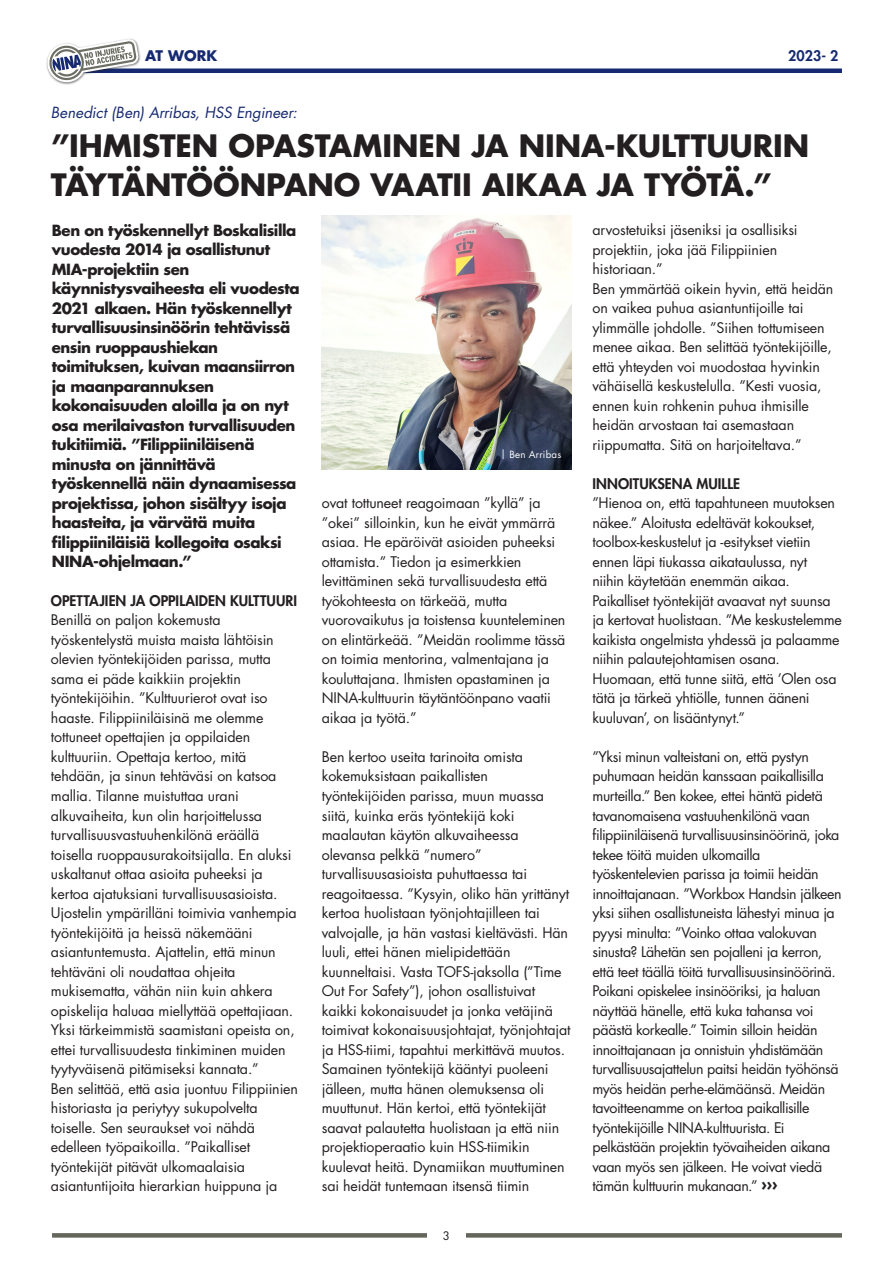
<style>
.page{position:relative;width:893px;height:1263px;background:#fff}
.page>*{position:absolute;margin:0;border:0;box-sizing:border-box;transform-origin:0 0}
._002_BOS_Heading_2_Chapter___50_50_pt{font:700 30px/39px "Futura Std";letter-spacing:-.005em;color:#231f20}
._002_BOS_Heading_2_Chapter___50_50_pt-2{font:700 15px/19.5px "Futura Std";letter-spacing:-.03em;color:#231f20}
._002_BOS_Heading_2_Chapter___50_50_pt-3{font:italic 15px "Futura Std";color:#162a71}
._005_BOS_Body___No_Hyph___9_5_13_pt{font:14.25px/19.5px "Futura Std";letter-spacing:-.01em;color:#231f20}
._005_BOS_Body___No_Hyph___9_5_13_pt-2{font:14.25px/19.5px "Futura Std";letter-spacing:-.03em;color:#231f20}
._000_BOS_Introduction___9_5_13_pt{font:800 14.25px "Futura Std";letter-spacing:.005em;color:#231f20}
._000_BOS_Introduction___9_5_13_pt-2{font:700 14.25px "Futura Std";letter-spacing:.005em;color:#162a71}
._000_BOS_Introduction___9_5_13_pt-3{font:800 14.25px "Futura Std";color:#162a71}
._002_BOS_Heading_2_Chapter___50_50_pt-4{font:11.4px "Futura Std";color:#231f20}
.Onderschrift{font:9.75px "Futura Std";letter-spacing:.03em;color:#fff}
.s1{font-weight:700;font-size:16.5px}
</style>
<div class="page">
<div style="left:51px;top:68px;width:791px;height:5px;background:#162a71"></div>
<div style="left:46px;top:38px;width:95px;height:47px;background:#231f20;opacity:.55"></div>
<svg style="left:47px;top:39px;width:92px;height:44px"></svg>
<svg style="left:52px;top:1233px;width:790px;height:4px;fill:#64665c"></svg>
<div style="left:427px;top:1222px;width:38px;height:26px;background:#fff"></div>
<img style="left:322px;top:216px;width:249px;height:253px">
<p class="_000_BOS_Introduction___9_5_13_pt-2" style="left:145px;top:46px;width:74px">AT WORK</p>
<p class="_000_BOS_Introduction___9_5_13_pt-3" style="left:788px;top:46px;width:52px">2023- 2</p>
<p class="_002_BOS_Heading_2_Chapter___50_50_pt-3" style="left:51px;top:103px;width:248px">Benedict (Ben) Arribas, HSS Engineer:</p>
<p class="_002_BOS_Heading_2_Chapter___50_50_pt" style="left:51px;top:126px;width:760px">”IHMISTEN OPASTAMINEN JA NINA-KULTTUURIN<br>TÄYTÄNTÖÖNPANO VAATII AIKAA JA TYÖTÄ.”</p>
<p class="_002_BOS_Heading_2_Chapter___50_50_pt-2" style="left:52px;top:220px;width:249px">Ben on työskennellyt Boskalisilla vuodesta 2014 ja osallistunut<br>MIA-projektiin sen käynnistysvaiheesta eli vuodesta<br>2021 alkaen. Hän työskennellyt turvallisuusinsinöörin tehtävissä ensin ruoppaushiekan toimituksen, kuivan maansiirron ja maanparannuksen kokonaisuuden aloilla ja on nyt osa merilaivaston turvallisuuden tukitiimiä. ”Filippiiniläisenä minusta on jännittävä työskennellä näin dynaamisessa projektissa, johon sisältyy isoja haasteita, ja värvätä muita filippiiniläisiä kollegoita osaksi<br>NINA-ohjelmaan.”</p>
<p class="_000_BOS_Introduction___9_5_13_pt" style="left:51px;top:592px;width:248px">OPETTAJIEN JA OPPILAIDEN KULTTUURI</p>
<p class="_005_BOS_Body___No_Hyph___9_5_13_pt" style="left:51px;top:611px;width:247px">Benillä on paljon kokemusta työskentelystä muista maista lähtöisin olevien työntekijöiden parissa, mutta sama ei päde kaikkiin projektin työntekijöihin. ”Kulttuurierot ovat iso haaste. Filippiiniläisinä me olemme tottuneet opettajien ja oppilaiden kulttuuriin. Opettaja kertoo, mitä tehdään, ja sinun tehtäväsi on katsoa mallia. Tilanne muistuttaa urani alkuvaiheita, kun olin harjoittelussa turvallisuusvastuuhenkilönä eräällä toisella ruoppausurakoitsijalla. En aluksi uskaltanut ottaa asioita puheeksi ja kertoa ajatuksiani turvallisuusasioista.<br>Ujostelin ympärilläni toimivia vanhempia työntekijöitä ja heissä näkemääni asiantuntemusta. Ajattelin, että minun tehtäväni oli noudattaa ohjeita mukisematta, vähän niin kuin ahkera opiskelija haluaa miellyttää opettajiaan.<br>Yksi tärkeimmistä saamistani opeista on, ettei turvallisuudesta tinkiminen muiden tyytyväisenä pitämiseksi kannata.”</p>
<p class="_005_BOS_Body___No_Hyph___9_5_13_pt" style="left:51px;top:1079px;width:249px">Ben selittää, että asia juontuu Filippiinien historiasta ja periytyy sukupolvelta toiselle. Sen seuraukset voi nähdä edelleen työpaikoilla. ”Paikalliset työntekijät pitävät ulkomaalaisia asiantuntijoita hierarkian huippuna ja</p>
<p class="Onderschrift" style="left:501px;top:448px;width:62px">| Ben Arribas</p>
<p class="_005_BOS_Body___No_Hyph___9_5_13_pt" style="left:322px;top:494px;width:245px">ovat tottuneet reagoimaan ”kyllä” ja ”okei” silloinkin, kun he eivät ymmärrä asiaa. He epäröivät asioiden puheeksi ottamista.” Tiedon ja esimerkkien levittäminen sekä turvallisuudesta että työkohteesta on tärkeää, mutta vuorovaikutus ja toistensa kuunteleminen on elintärkeää. ”Meidän roolimme tässä on toimia mentorina, valmentajana ja kouluttajana. Ihmisten opastaminen ja NINA-kulttuurin täytäntöönpano vaatii aikaa ja työtä.”</p>
<p class="_005_BOS_Body___No_Hyph___9_5_13_pt" style="left:322px;top:747px;width:250px">Ben kertoo useita tarinoita omista kokemuksistaan paikallisten työntekijöiden parissa, muun muassa siitä, kuinka eräs työntekijä koki maalautan käytön alkuvaiheessa olevansa pelkkä ”numero” turvallisuusasioista puhuttaessa tai reagoitaessa. ”Kysyin, oliko hän yrittänyt kertoa huolistaan työnjohtajilleen tai valvojalle, ja hän vastasi kieltävästi. Hän luuli, ettei hänen mielipidettään kuunneltaisi. Vasta TOFS-jaksolla (”Time Out For Safety”), johon osallistuivat kaikki kokonaisuudet ja jonka vetäjinä toimivat kokonaisuusjohtajat, työnjohtajat ja HSS-tiimi, tapahtui merkittävä muutos.<br>Samainen työntekijä kääntyi puoleeni jälleen, mutta hänen olemuksensa oli muuttunut. Hän kertoi, että työntekijät saavat palautetta huolistaan ja että niin projektioperaatio kuin HSS-tiimikin kuulevat heitä. Dynamiikan muuttuminen sai heidät tuntemaan itsensä tiimin</p>
<p class="_002_BOS_Heading_2_Chapter___50_50_pt-4" style="left:443px;top:1228px;width:9px">3</p>
<p class="_005_BOS_Body___No_Hyph___9_5_13_pt" style="left:592px;top:221px;width:207px">arvostetuiksi jäseniksi ja osallisiksi projektiin, joka jää Filippiinien historiaan.”</p>
<p class="_005_BOS_Body___No_Hyph___9_5_13_pt" style="left:592px;top:279px;width:242px">Ben ymmärtää oikein hyvin, että heidän on vaikea puhua asiantuntijoille tai ylimmälle johdolle. ”Siihen tottumiseen menee aikaa. Ben selittää työntekijöille, että yhteyden voi muodostaa hyvinkin vähäisellä keskustelulla. ”Kesti vuosia, ennen kuin rohkenin puhua ihmisille heidän arvostaan tai asemastaan riippumatta. Sitä on harjoiteltava.”</p>
<p class="_000_BOS_Introduction___9_5_13_pt" style="left:592px;top:475px;width:149px">INNOITUKSENA MUILLE</p>
<p class="_005_BOS_Body___No_Hyph___9_5_13_pt" style="left:592px;top:494px;width:251px">”Hienoa on, että tapahtuneen muutoksen näkee.” Aloitusta edeltävät kokoukset, toolbox-keskustelut ja -esitykset vietiin ennen läpi tiukassa aikataulussa, nyt niihin käytetään enemmän aikaa.<br>Paikalliset työntekijät avaavat nyt suunsa ja kertovat huolistaan. ”Me keskustelemme kaikista ongelmista yhdessä ja palaamme niihin palautejohtamisen osana.<br>Huomaan, että tunne siitä, että ’Olen osa tätä ja tärkeä yhtiölle, tunnen ääneni kuuluvan’, on lisääntynyt.”</p>
<p class="_005_BOS_Body___No_Hyph___9_5_13_pt-2" style="left:592px;top:747px;width:251px">”Yksi minun valteistani on, että pystyn puhumaan heidän kanssaan paikallisilla murteilla.” Ben kokee, ettei häntä pidetä tavanomaisena vastuuhenkilönä vaan filippiiniläisenä turvallisuusinsinöörinä, joka tekee töitä muiden ulkomailla työskentelevien parissa ja toimii heidän innoittajanaan. ”Workbox Handsin jälkeen yksi siihen osallistuneista lähestyi minua ja pyysi minulta: ”Voinko ottaa valokuvan sinusta? Lähetän sen pojalleni ja kerron, että teet täällä töitä turvallisuusinsinöörinä.<br>Poikani opiskelee insinööriksi, ja haluan näyttää hänelle, että kuka tahansa voi päästä korkealle.” Toimin silloin heidän innoittajanaan ja onnistuin yhdistämään turvallisuusajattelun paitsi heidän työhönsä myös heidän perhe-elämäänsä. Meidän tavoitteenamme on kertoa paikallisille työntekijöille NINA-kulttuurista. Ei pelkästään projektin työvaiheiden aikana vaan myös sen jälkeen. He voivat viedä tämän kulttuurin mukanaan.” <span class="s1">›››</span></p>
</div>
